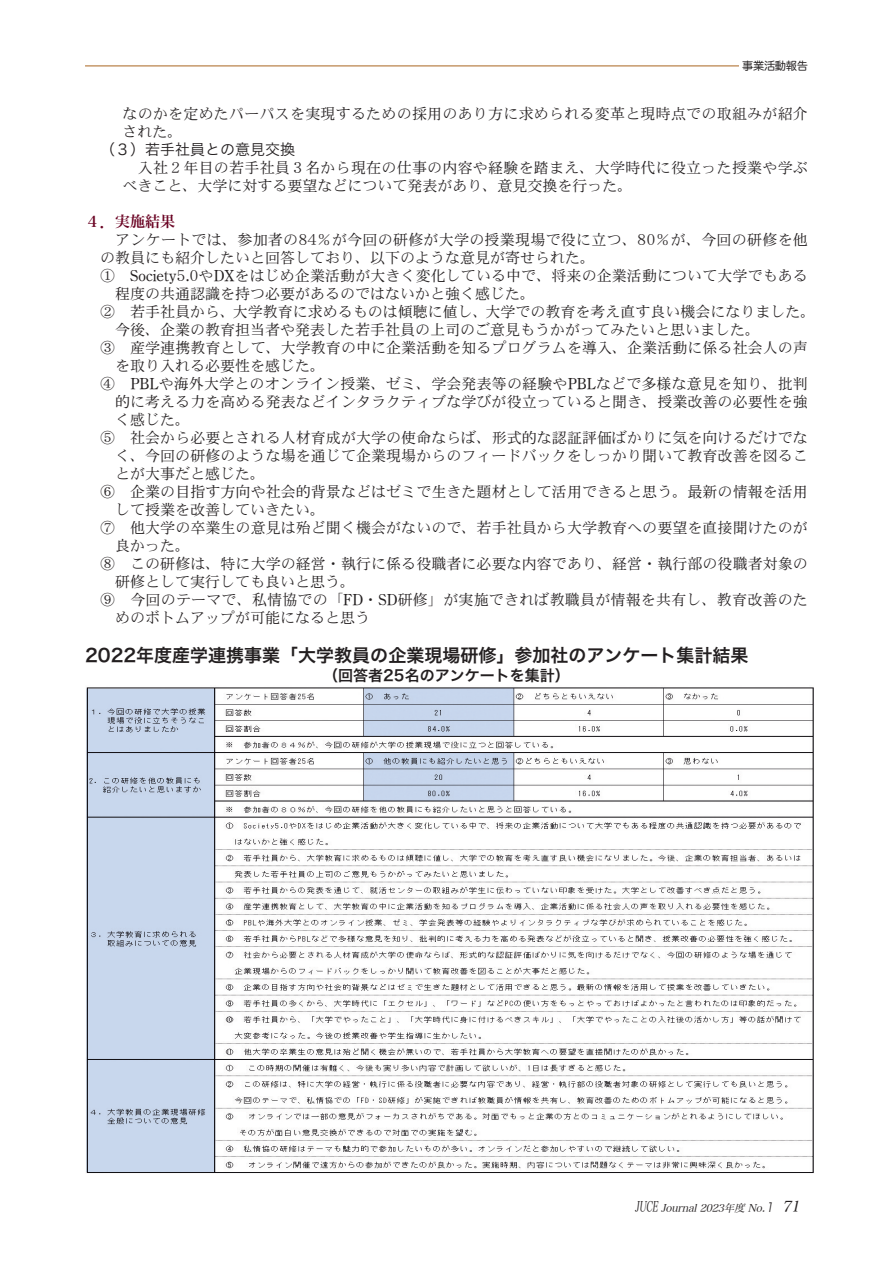
<style>
.page{position:relative;width:893px;height:1263px;background:#fff}
.page>*{position:absolute;margin:0;border:0;box-sizing:border-box;transform-origin:0 0}
.t1{font:18px "Hira Kaku Pro W6";color:#231f20}
.t2{font:15px/18px "DFHS Mincho W3 MP RKSJ H";letter-spacing:.005em;color:#231f20}
.t3{font:15px "Hira Kaku Pro W6";color:#231f20}
.t4{font:15px "Hira Kaku Pro W3";color:#231f20}
.t5{font:15px "Hira Min Pro W6";color:#6a0323}
.t6{font:11.25px "Hira Maru Pro W4";letter-spacing:-.035em;color:#231f20}
.t7{font:italic 10.5px "Hira Min Pro W3";color:#231f20}
.s1{font-family:"Century Oldstyle Roman"}
.s2{font-style:normal;font-size:14.4px}
.s3{font-family:"Hira Kaku Pro W3";font-size:12.6px}
.s4{font-size:15px}
</style>
<div class="page">
<hr style="left:85px;top:66px;width:723px;height:1px;background:#a96520">
<img style="left:86px;top:687px;width:728px;height:486px">
<div style="left:740px;top:60px;width:68px;height:14px;background:#fff"></div>
<p class="t6" style="left:742px;top:56px;width:67px">事業活動報告</p>
<p class="t2" style="left:123px;top:105px;width:687px">なのかを定めたパーパスを実現するための採用のあり方に求められる変革と現時点での取組みが紹介された。</p>
<p class="t4" style="left:100px;top:136px;width:197px">（３）若手社員との意見交換</p>
<p class="t2" style="left:123px;top:159px;width:687px;text-indent:15px">入社２年目の若手社員３名から現在の仕事の内容や経験を踏まえ、大学時代に役立った授業や学ぶべきこと、大学に対する要望などについて発表があり、意見交換を行った。</p>
<p class="t5" style="left:85px;top:208px;width:92px">４．実施結果</p>
<p class="t2" style="left:115px;top:231px;width:694px">アンケートでは、参加者の84％が今回の研修が大学の授業現場で役に立つ、80％が、今回の研修を他</p>
<p class="t2" style="left:100px;top:249px;width:497px">の教員にも紹介したいと回答しており、以下のような意見が寄せられた。</p>
<p class="t2" style="left:100px;top:267px;width:709px">① <span class="s1">Society</span>5<span class="s1">.</span>0や<span class="s1">DX</span>をはじめ企業活動が大きく変化している中で、将来の企業活動について大学でもある</p>
<p class="t2" style="left:115px;top:285px;width:422px">程度の共通認識を持つ必要があるのではないかと強く感じた。</p>
<p class="t2" style="left:100px;top:303px;width:717px">② 若手社員から、大学教育に求めるものは傾聴に値し、大学での教育を考え直す良い機会になりました。</p>
<p class="t2" style="left:115px;top:321px;width:646px">今後、企業の教育担当者や発表した若手社員の上司のご意見もうかがってみたいと思いました。</p>
<p class="t2" style="left:100px;top:339px;width:709px">③ 産学連携教育として、大学教育の中に企業活動を知るプログラムを導入、企業活動に係る社会人の声</p>
<p class="t2" style="left:115px;top:357px;width:211px">を取り入れる必要性を感じた。</p>
<p class="t2" style="left:100px;top:375px;width:709px">④ <span class="s1">PBL</span>や海外大学とのオンライン授業、ゼミ、学会発表等の経験や<span class="s1">PBL</span>などで多様な意見を知り、批判</p>
<p class="t2" style="left:115px;top:393px;width:694px">的に考える力を高める発表などインタラクティブな学びが役立っていると聞き、授業改善の必要性を強</p>
<p class="t2" style="left:115px;top:411px;width:76px">く感じた。</p>
<p class="t2" style="left:100px;top:429px;width:709px">⑤ 社会から必要とされる人材育成が大学の使命ならば、形式的な認証評価ばかりに気を向けるだけでな</p>
<p class="t2" style="left:115px;top:447px;width:694px">く、今回の研修のような場を通じて企業現場からのフィードバックをしっかり聞いて教育改善を図るこ</p>
<p class="t2" style="left:115px;top:465px;width:152px">とが大事だと感じた。</p>
<p class="t2" style="left:100px;top:483px;width:709px">⑥ 企業の目指す方向や社会的背景などはゼミで生きた題材として活用できると思う。最新の情報を活用</p>
<p class="t2" style="left:115px;top:501px;width:212px">して授業を改善していきたい。</p>
<p class="t2" style="left:100px;top:519px;width:709px">⑦ 他大学の卒業生の意見は殆ど聞く機会がないので、若手社員から大学教育への要望を直接聞けたのが</p>
<p class="t2" style="left:115px;top:537px;width:76px">良かった。</p>
<p class="t2" style="left:100px;top:555px;width:709px">⑧ この研修は、特に大学の経営・執行に係る役職者に必要な内容であり、経営・執行部の役職者対象の</p>
<p class="t2" style="left:115px;top:573px;width:242px">研修として実行しても良いと思う。</p>
<p class="t2" style="left:100px;top:591px;width:709px">⑨ 今回のテーマで、私情協での「<span class="s1">FD</span>・<span class="s1">SD</span>研修」が実施できれば教職員が情報を共有し、教育改善のた</p>
<p class="t2" style="left:115px;top:609px;width:257px">めのボトムアップが可能になると思う</p>
<p class="t1" style="left:85px;top:639px;width:665px">2022年度産学連携事業「大学教員の企業現場研修」参加社のアンケート集計結果</p>
<p class="t3" style="left:323px;top:662px;width:248px">（回答者25名のアンケートを集計）</p>
<p class="t7" style="left:635px;top:1199px;width:171px"><span class="s2">JUCE</span> Journal 2023年度 No.<span class="s3">1</span> <span class="s4">71</span></p>
</div>
